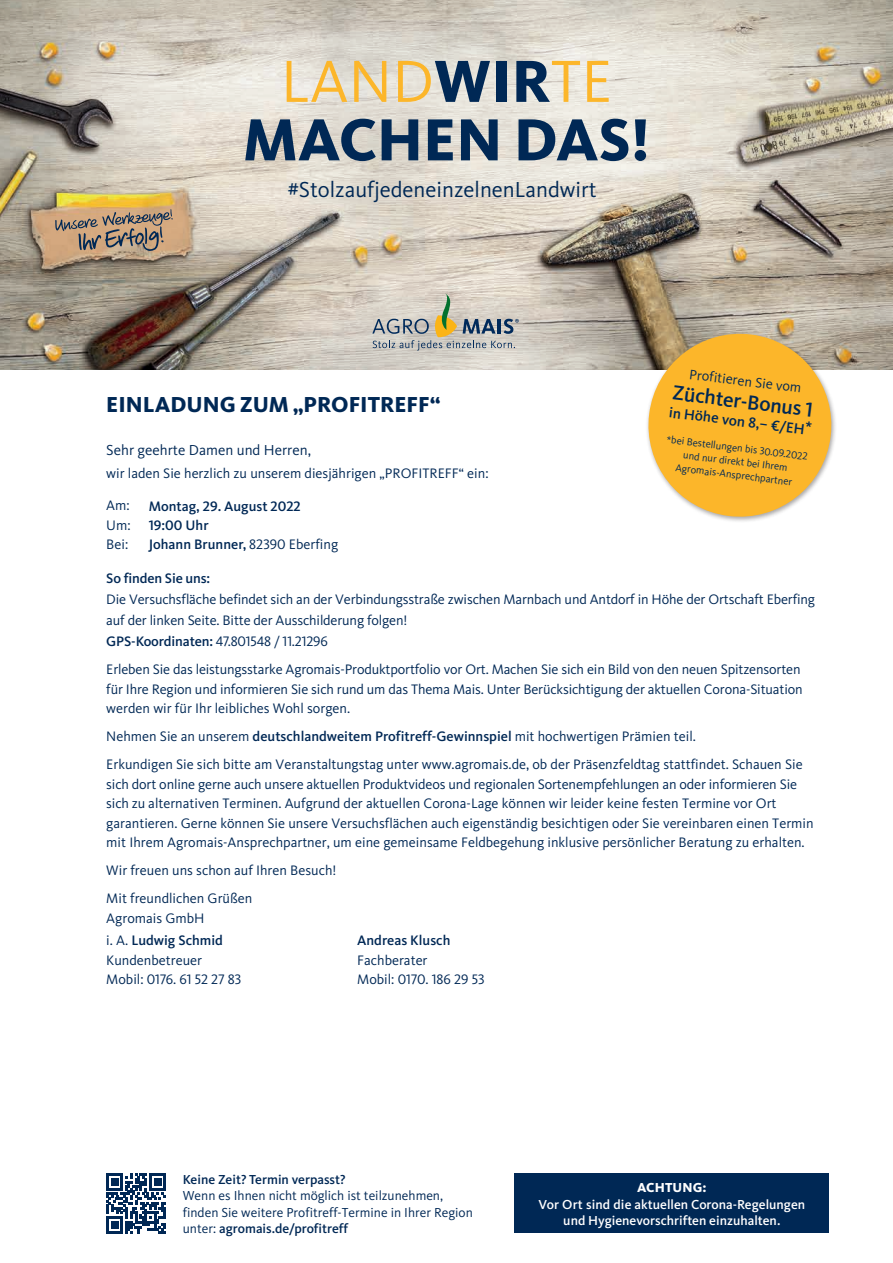
<style>
.page{position:relative;width:893px;height:1263px;background:#fff}
.page>*{position:absolute;margin:0;border:0;box-sizing:border-box;transform-origin:0 0}
.t1{font:800 61.5px/58.5px "Kievit";color:#002855;text-align:center}
.t2{font:22.5px "Kievit";color:#002855}
.t3{font:800 22.5px "Kievit";color:#002855}
.t4{font:500 21px "Kievit";color:#002855}
.t5{font:15px "Kievit";color:#002855}
.t6{font:500 15px "Kievit";color:#002855}
.t7{font:14.25px/19.5px "Kievit";color:#002855}
.t8{font:500 14.25px "Kievit";color:#002855}
.t9{font:14.25px "Kievit Regular SC";letter-spacing:-.01em;color:#002855}
.t10{font:14.25px "Kievit Medium SC";color:#002855}
.t11{font:13.5px/16.5px "Kievit";color:#002855}
.t12{font:500 13.5px/16.5px "Kievit";color:#fff;text-align:center}
.t13{font:500 13.5px "Kievit";color:#002855}
.t14{font:13.5px "Kievit Extra Bold SC";letter-spacing:.01em;color:#fff}
.t15{font:10.5px/13.5px "Kievit";color:#002855;text-align:center}
.s1{font-weight:400;color:#fcb62a}
.s2{font-family:"Kievit Medium SC";font-weight:400}
.s3{font-family:"Kievit Regular SC"}
.s4{font-family:"Kievit";font-weight:500}
.s5{font-family:"Kievit Regular SC";font-weight:400}
.s6{font-weight:400}
.s7{font-weight:500}
.s8{font-family:"Kievit"}
</style>
<div class="page">
<div style="left:514px;top:1174px;width:315px;height:59px;background:#002855"></div>
<svg style="left:106px;top:1174px;width:60px;height:59px"></svg>
<div style="left:111px;top:1221px;width:7px;height:7px;background:#002855"></div>
<img style="left:0;top:0;width:893px;height:370px">
<svg style="left:55px;top:209px;width:118px;height:42px;background:#a98f77"></svg>
<svg style="left:372px;top:293px;width:147px;height:57px;background:#bdbbb1"></svg>
<svg style="left:643px;top:328px;width:194px;height:193px;background:#f0bd58"></svg>
<h1 class="t1" style="left:243px;top:52px;width:409px"><span class="s1">LAND</span>WIR<span class="s1">TE<br></span>MACHEN DAS!</h1>
<h2 class="t2" style="left:288px;top:177px;width:311px">#StolzaufjedeneinzelnenLandwirt</h2>
<p class="t7" style="left:691px;top:365px;width:114px;rotate:7deg">Profitieren Sie vom</p>
<h3 class="t4" style="left:674px;top:380px;width:143px;rotate:7deg">Züchter-Bonus <span class="s2">1</span></h3>
<h2 class="t3" style="left:106px;top:392px;width:336px">EINLADUNG ZUM „PROFITREFF“</h2>
<p class="t6" style="left:670px;top:404px;width:138px;rotate:7deg">in Höhe von 8,– €/EH</p>
<p class="t15" style="left:667px;top:433px;width:144px;rotate:7deg">*bei Bestellungen bis <span class="s3">30.09.2022 </span>und nur direkt bei Ihrem<br>Agromais-Ansprechpartner</p>
<p class="t5" style="left:106px;top:442px;width:206px">Sehr geehrte Damen und Herren,</p>
<p class="t7" style="left:106px;top:464px;width:384px">wir laden Sie herzlich zu unserem diesjährigen „PROFITREFF“ ein:</p>
<p class="t7" style="left:106px;top:496px;width:26px;text-align:justify">Am:<br>Um:<br>Bei:</p>
<p class="t8" style="left:149px;top:498px;width:153px">Montag, <span class="s2">29</span>. August <span class="s2">2022</span></p>
<p class="t10" style="left:149px;top:517px;width:61px">19:00 <span class="s4">Uhr</span></p>
<p class="t8" style="left:149px;top:536px;width:191px">Johann Brunner, <span class="s5">82390</span> <span class="s6">Eberfing</span></p>
<p class="t8" style="left:106px;top:570px;width:105px">So finden Sie uns:</p>
<p class="t7" style="left:106px;top:589px;width:710px;line-height:21.3px">Die Versuchsfläche befindet sich an der Verbindungsstraße zwischen Marnbach und Antdorf in Höhe der Ortschaft Eberfing auf der linken Seite. Bitte der Ausschilderung folgen!</p>
<p class="t9" style="left:106px;top:634px;width:223px"><span class="s4">GPS-Koordinaten:</span> 47.801548 / 11.21296</p>
<p class="t7" style="left:106px;top:660px;width:698px">Erleben Sie das leistungsstarke Agromais-Produktportfolio vor Ort. Machen Sie sich ein Bild von den neuen Spitzensorten für Ihre Region und informieren Sie sich rund um das Thema Mais. Unter Berücksichtigung der aktuellen Corona-Situation werden wir für Ihr leibliches Wohl sorgen.</p>
<p class="t7" style="left:106px;top:723px;width:698px;line-height:28px">Nehmen Sie an unserem <span class="s7">deutschlandweitem Profitreff-Gewinnspiel</span> mit hochwertigen Prämien teil.<br>Erkundigen Sie sich bitte am Veranstaltungstag unter www.agromais.de, ob der Präsenzfeldtag stattfindet. Schauen Sie</p>
<p class="t7" style="left:106px;top:774px;width:709px">sich dort online gerne auch unsere aktuellen Produktvideos und regionalen Sortenempfehlungen an oder informieren Sie sich zu alternativen Terminen. Aufgrund der aktuellen Corona-Lage können wir leider keine festen Termine vor Ort garantieren. Gerne können Sie unsere Versuchsflächen auch eigenständig besichtigen oder Sie vereinbaren einen Termin mit Ihrem Agromais-Ansprechpartner, um eine gemeinsame Feldbegehung inklusive persönlicher Beratung zu erhalten.</p>
<p class="t7" style="left:106px;top:857px;width:232px;line-height:28px">Wir freuen uns schon auf Ihren Besuch!<br>Mit freundlichen Grüßen</p>
<p class="t7" style="left:106px;top:907px;width:118px;line-height:22.4px">Agromais GmbH<br>i. A. <span class="s7">Ludwig Schmid</span></p>
<p class="t7" style="left:106px;top:950px;width:97px">Kundenbetreuer</p>
<p class="t9" style="left:106px;top:971px;width:137px"><span class="s8">Mobil:</span> 0176. 61 52 27 83</p>
<p class="t8" style="left:357px;top:932px;width:95px">Andreas Klusch</p>
<p class="t7" style="left:357px;top:950px;width:72px">Fachberater</p>
<p class="t9" style="left:357px;top:971px;width:129px"><span class="s8">Mobil:</span> 0170. 186 29 53</p>
<p class="t13" style="left:183px;top:1171px;width:164px">Keine Zeit? Termin verpasst?</p>
<p class="t11" style="left:183px;top:1187px;width:292px">Wenn es Ihnen nicht möglich ist teilzunehmen, finden Sie weitere Profitreff-Termine in Ihrer Region unter: <span class="s7">agromais.de/profitreff</span></p>
<p class="t14" style="left:637px;top:1180px;width:71px">ACHTUNG:</p>
<p class="t12" style="left:539px;top:1196px;width:268px">Vor Ort sind die aktuellen Corona-Regelungen und Hygienevorschriften einzuhalten.</p>
</div>
